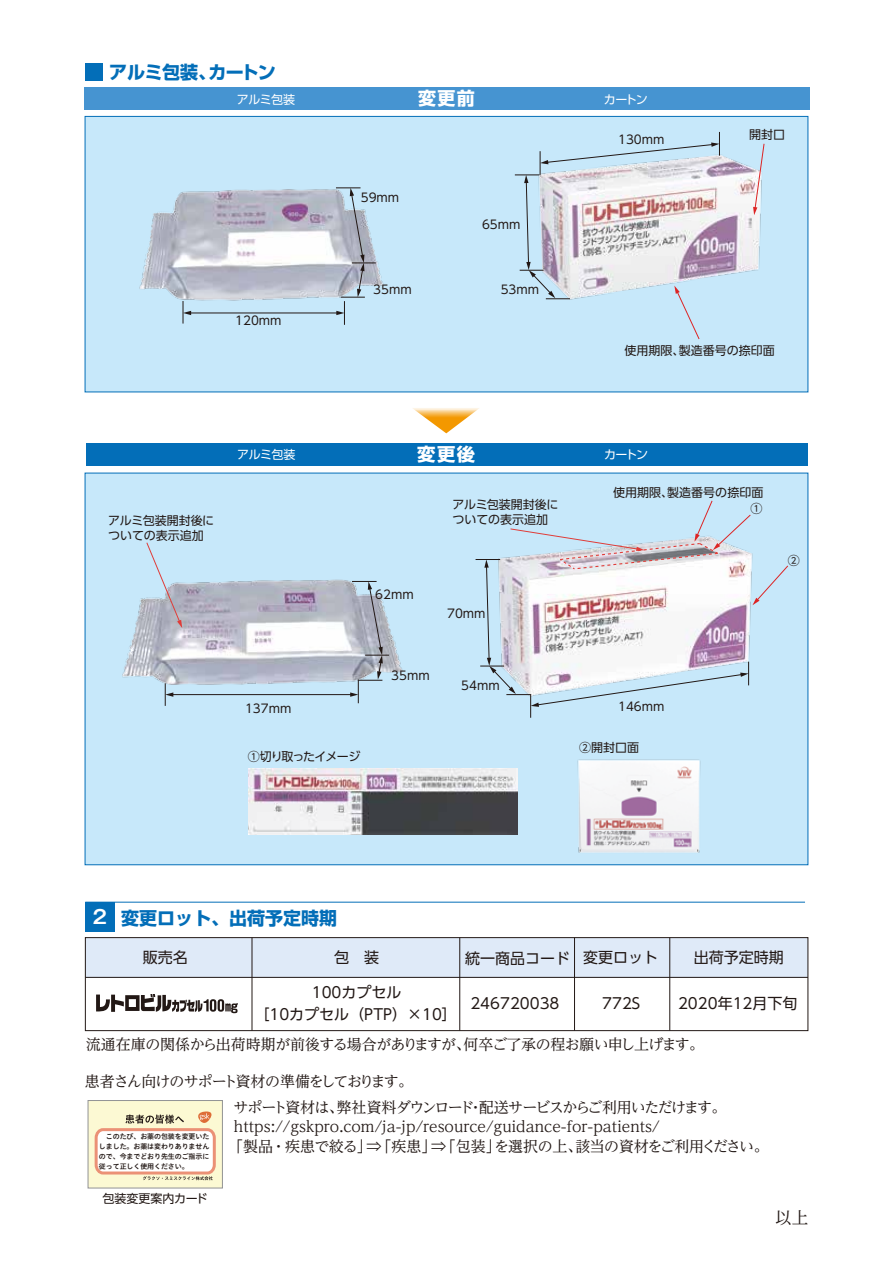
<style>
.page{position:relative;width:893px;height:1263px;background:#fff}
.page>*{position:absolute;margin:0;border:0;box-sizing:border-box;transform-origin:0 0}
.t1{font:700 18px "Shin Go Pr 6";color:#036eb8}
.t2{font:700 18px "Shin Go Pr 6";letter-spacing:-.03em;color:#036eb8}
.t3{font:700 18px "Shin Go Pr 6";letter-spacing:.08em;color:#fff}
.t4{font:16.5px "UD Reimin Pro";color:#221815}
.t5{font:15px "UD Reimin Pro";letter-spacing:-.03em;color:#221815}
.t6{font:15px "UD Shin Go Pro";color:#221815}
.t7{font:15px "UD Reimin Pro";color:#221815}
.t8{font:15px "UD Reimin Pro";letter-spacing:-.09em;color:#221815}
.t9{font:15px "UD Reimin Pro";letter-spacing:-.075em;color:#221815}
.t10{font:12px/14.4px "UD Shin Go Pro";color:#221815}
.t11{font:12px "UD Shin Go Pro";letter-spacing:-.04em;color:#fff}
.t12{font:12px "UD Shin Go Pro";letter-spacing:-.085em;color:#221815}
.t13{font:7.05px/9.9px "Hiragino UD Sans Std W6";letter-spacing:-.015em;color:#221815;text-align:justify}
.s1{font-family:"Gothic MB101 Pro De";font-size:18.75px;color:#fff}
</style>
<div class="page">
<div style="left:85px;top:938px;width:723px;height:39px;background:#dfeaf8"></div>
<div style="left:86px;top:443px;width:722px;height:23px;background:#036eb8"></div>
<div style="left:85px;top:116px;width:723px;height:276px;background:#c7e8fa;border:1px solid #036eb8"></div>
<div style="left:85px;top:473px;width:723px;height:392px;background:#c7e8fa"></div>
<svg style="left:413px;top:408px;width:66px;height:25px"></svg>
<div style="left:85px;top:87px;width:725px;height:23px;background:#4694d1"></div>
<div style="left:85px;top:937px;width:723px;height:94px;border:1px solid #221815"></div>
<hr style="left:252px;top:938px;width:1px;height:93px;background:#221815">
<hr style="left:459px;top:938px;width:1px;height:93px;background:#221815">
<hr style="left:574px;top:938px;width:1px;height:93px;background:#221815">
<hr style="left:669px;top:938px;width:1px;height:93px;background:#221815">
<hr style="left:85px;top:977px;width:723px;height:1px;background:#221815">
<svg style="left:96px;top:994px;width:142px;height:19px"></svg>
<img style="left:720px;top:154px;width:41px;height:122px">
<img style="left:139px;top:189px;width:245px;height:116px">
<img style="left:122px;top:579px;width:281px;height:107px">
<svg style="left:146px;top:542px;width:36px;height:86px"></svg>
<svg style="left:753px;top:143px;width:12px;height:72px"></svg>
<div style="left:88px;top:1100px;width:134px;height:88px;background:#fcf9d3"></div>
<svg style="left:94px;top:1111px;width:122px;height:69px"></svg>
<div style="left:88px;top:1100px;width:135px;height:88px;border:1px solid #929395"></div>
<hr style="left:190px;top:313px;width:148px;height:1px;background:#221815">
<svg style="left:183px;top:301px;width:8px;height:23px"></svg>
<svg style="left:336px;top:187px;width:40px;height:138px"></svg>
<hr style="left:172px;top:694px;width:180px;height:1px;background:#221815">
<svg style="left:165px;top:683px;width:8px;height:23px"></svg>
<svg style="left:350px;top:581px;width:39px;height:122px"></svg>
<svg style="left:515px;top:132px;width:205px;height:208px"></svg>
<svg style="left:476px;top:500px;width:312px;height:218px"></svg>
<img style="left:571px;top:702px;width:138px;height:200px">
<img style="left:248px;top:769px;width:270px;height:66px">
<div style="left:85px;top:902px;width:30px;height:30px;background:#036eb8"></div>
<hr style="left:85px;top:902px;width:720px;height:1px;background:#036eb8">
<div style="left:85px;top:64px;width:17px;height:17px;background:#036eb8"></div>
<h1 class="t2" style="left:91px;top:58px;width:186px">　アルミ包装、カートン</h1>
<h1 class="t3" style="left:418px;top:84px;width:58px">変更前</h1>
<p class="t11" style="left:237px;top:90px;width:60px">アルミ包装</p>
<p class="t11" style="left:604px;top:90px;width:46px">カートン</p>
<p class="t10" style="left:235px;top:313px;width:48px">120mm</p>
<p class="t10" style="left:361px;top:190px;width:40px">59mm</p>
<p class="t10" style="left:373px;top:282px;width:40px">35mm</p>
<p class="t10" style="left:482px;top:217px;width:40px">65mm</p>
<p class="t10" style="left:501px;top:282px;width:40px">53mm</p>
<p class="t10" style="left:618px;top:132px;width:48px">130mm</p>
<p class="t10" style="left:749px;top:127px;width:37px">開封口</p>
<p class="t10" style="left:625px;top:343px;width:152px">使用期限、製造番号の捺印面</p>
<p class="t10" style="left:108px;top:513px;width:108px">アルミ包装開封後についての表示追加</p>
<h1 class="t3" style="left:417px;top:440px;width:60px">変更後</h1>
<p class="t11" style="left:237px;top:444px;width:60px">アルミ包装</p>
<p class="t11" style="left:604px;top:445px;width:46px">カートン</p>
<p class="t10" style="left:452px;top:497px;width:108px">アルミ包装開封後についての表示追加</p>
<p class="t10" style="left:613px;top:485px;width:152px">使用期限、製造番号の捺印面</p>
<p class="t10" style="left:750px;top:501px;width:13px">①</p>
<p class="t10" style="left:375px;top:587px;width:40px">62mm</p>
<p class="t10" style="left:447px;top:605px;width:40px">70mm</p>
<p class="t10" style="left:245px;top:701px;width:48px">137mm</p>
<p class="t12" style="left:248px;top:747px;width:114px">①切り取ったイメージ</p>
<p class="t10" style="left:391px;top:668px;width:40px">35mm</p>
<p class="t10" style="left:461px;top:678px;width:40px">54mm</p>
<p class="t10" style="left:618px;top:699px;width:48px">146mm</p>
<p class="t10" style="left:579px;top:740px;width:61px">②開封口面</p>
<p class="t10" style="left:788px;top:553px;width:13px">②</p>
<h1 class="t1" style="left:91px;top:904px;width:248px"><span class="s1">２</span> 変更ロット、出荷予定時期</h1>
<p class="t6" style="left:143px;top:945px;width:47px">販売名</p>
<p class="t6" style="left:334px;top:945px;width:47px">包　装</p>
<p class="t6" style="left:465px;top:946px;width:194px">統一商品コード 変更ロット</p>
<p class="t6" style="left:694px;top:945px;width:91px">出荷予定時期</p>
<p class="t6" style="left:312px;top:980px;width:91px">100カプセル</p>
<p class="t6" style="left:254px;top:1002px;width:204px">［10カプセル（PTP）×10］</p>
<p class="t6" style="left:470px;top:991px;width:91px">246720038</p>
<p class="t6" style="left:602px;top:991px;width:40px">772S</p>
<p class="t6" style="left:678px;top:991px;width:121px">2020年12月下旬</p>
<p class="t5" style="left:86px;top:1032px;width:620px">流通在庫の関係から出荷時期が前後する場合がありますが、何卒ご了承の程お願い申し上げます。</p>
<p class="t9" style="left:85px;top:1069px;width:330px">患者さん向けのサポート資材の準備をしております。</p>
<p class="t13" style="left:99px;top:1131px;width:112px">　このたび、お薬の包装を変更いたしました。お薬は変わりありませんので、今までどおり先生のご指示に従って正しく使用ください。</p>
<p class="t10" style="left:103px;top:1191px;width:107px">包装変更案内カード</p>
<p class="t8" style="left:234px;top:1095px;width:495px">サポート資材は、弊社資料ダウンロード・配送サービスからご利用いただけます。</p>
<p class="t7" style="left:234px;top:1114px;width:427px">https://gskpro.com/ja-jp/resource/guidance-for-patients/</p>
<p class="t5" style="left:228px;top:1134px;width:542px">「製品・疾患で絞る」⇒「疾患」⇒「包装」を選択の上、該当の資材をご利用ください。</p>
<h2 class="t4" style="left:775px;top:1204px;width:34px">以上</h2>
</div>
